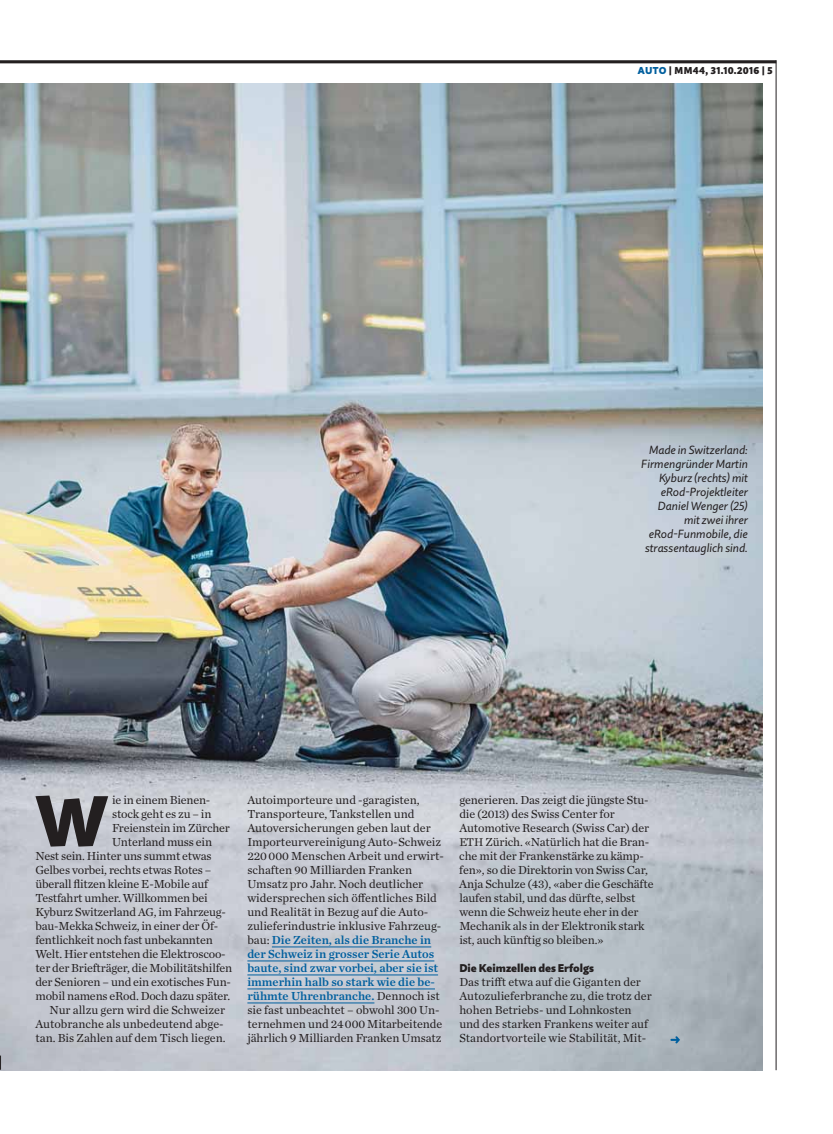
<style>
.page{position:relative;width:833px;height:1134px;background:#fff}
.page>*{position:absolute;margin:0;border:0;box-sizing:border-box;transform-origin:0 0}
.t1{font:900 71.38px "Quire Sans Pro";color:#231f20}
.t2{font:12.25px/14px "Chronicle Text G1";letter-spacing:-.01em;color:#231f20}
.t3{font:12.25px/14px "Chronicle Text G1 Semi";color:#005f9e}
.t4{font:italic 11.75px/14px "Quire Sans Pro";color:#231f20;text-align:right}
.t5{font:900 11.25px "Quire Sans Pro";color:#231f20}
.t6{font:900 10px "Quire Sans Pro";letter-spacing:.03em;color:#231f20}
.s1{color:#005f9e}
.s2{font-size:11.75px}
.s3{font-family:"Chronicle Text G1";color:#231f20}
</style>
<div class="page">
<img style="left:0;top:83px;width:762px;height:987px">
<hr style="left:272px;top:947px;width:159px;height:1px;background:#005f9e">
<hr style="left:247px;top:961px;width:187px;height:1px;background:#005f9e">
<hr style="left:247px;top:975px;width:191px;height:1px;background:#005f9e">
<hr style="left:247px;top:989px;width:188px;height:1px;background:#005f9e">
<hr style="left:247px;top:1003px;width:127px;height:1px;background:#005f9e">
<svg style="left:670px;top:1036px;width:10px;height:7px"></svg>
<svg style="left:0;top:1055px;width:1px;height:15px"></svg>
<hr style="left:776px;top:60px;width:1px;height:1010px;background:#231f20">
<hr style="left:0;top:60px;width:776px;height:3px;background:#231f20">
<p class="t6" style="left:638px;top:67px;width:136px"><span class="s1">AUTO</span> | MM44, 31.10.2016 | 5</p>
<p class="t4" style="left:641px;top:444px;width:108px">Made in Switzerland:<br>Firmengründer Martin<br>Kyburz (rechts) mit eRod-Projektleiter<br>Daniel Wenger (25) mit zwei ihrer eRod-Funmobile, die strassentauglich sind.</p>
<h1 class="t1" style="left:35px;top:795px;width:75px">W</h1>
<p class="t2" style="left:112px;top:794px;width:100px">ie in einem Bienen-</p>
<p class="t2" style="left:112px;top:808px;width:101px">stock geht es zu – in</p>
<p class="t2" style="left:112px;top:822px;width:119px">Freienstein im Zürcher</p>
<p class="t2" style="left:112px;top:836px;width:101px">Unterland muss ein</p>
<p class="t2" style="left:35px;top:850px;width:178px">Nest sein. Hinter uns summt etwas</p>
<p class="t2" style="left:35px;top:864px;width:178px">Gelbes vorbei, rechts etwas Rotes –</p>
<p class="t2" style="left:35px;top:878px;width:174px">überall flitzen kleine E-Mobile auf</p>
<p class="t2" style="left:35px;top:892px;width:174px">Testfahrt umher. Willkommen bei</p>
<p class="t2" style="left:35px;top:906px;width:192px">Kyburz Switzerland <span class="s2">AG</span>, im Fahrzeug-</p>
<p class="t2" style="left:35px;top:920px;width:184px">bau-Mekka Schweiz, in einer der Öf-</p>
<p class="t2" style="left:35px;top:934px;width:179px">fentlichkeit noch fast unbekannten</p>
<p class="t2" style="left:35px;top:948px;width:192px">Welt. Hier entstehen die Elektroscoo-</p>
<p class="t2" style="left:35px;top:962px;width:198px">ter der Briefträger, die Mobilitätshilfen</p>
<p class="t2" style="left:35px;top:976px;width:197px">der Senioren – und ein exotisches Fun-</p>
<p class="t2" style="left:35px;top:990px;width:196px">mobil namens eRod. Doch dazu später.</p>
<p class="t2" style="left:50px;top:1004px;width:177px">Nur allzu gern wird die Schweizer</p>
<p class="t2" style="left:35px;top:1018px;width:190px">Autobranche als unbedeutend abge-</p>
<p class="t2" style="left:35px;top:1032px;width:192px">tan. Bis Zahlen auf dem Tisch liegen.</p>
<p class="t2" style="left:247px;top:794px;width:198px">Auto importeure und -garagisten, Transporteure, Tankstellen und Autoversicherungen geben laut der Importeurvereinigung Auto-Schweiz <span class="s2">220000</span> Menschen Arbeit und erwirt&shy;schaften <span class="s2">90</span> Milliarden Franken Umsatz pro Jahr. Noch deutlicher widersprechen sich öffentliches Bild und Realität in Bezug auf die Auto&shy;zulieferindustrie inklusive Fahrzeug-</p>
<p class="t3" style="left:247px;top:934px;width:194px"><span class="s3">bau:</span> Die Zeiten, als die Branche in der Schweiz in grosser Serie Autos baute, sind zwar vorbei, aber sie ist immerhin halb so stark wie die be&shy;rühmte Uhrenbranche. <span class="s3">Dennoch ist</span></p>
<p class="t2" style="left:247px;top:1004px;width:196px">sie fast unbeachtet – obwohl <span class="s2">300</span> Un&shy;ternehmen und <span class="s2">24000</span> Mitarbeitende jährlich 9 Milliarden Franken Umsatz</p>
<p class="t2" style="left:459px;top:794px;width:196px">gene rieren. Das zeigt die jüngste Stu&shy;die (<span class="s2">2013</span>) des Swiss Center for Automo tive Research (Swiss Car) der <span class="s2">ETH</span> Zürich. «Natürlich hat die Bran&shy;che mit der Frankenstärke zu kämp&shy;fen», so die Direktorin von Swiss Car, Anja Schulze (<span class="s2">43</span>), «aber die Geschäfte laufen stabil, und das dürfte, selbst wenn die Schweiz heute eher in der Mechanik als in der Elektronik stark ist, auch künftig so bleiben.»</p>
<p class="t5" style="left:459px;top:964px;width:136px">Die Keimzellen des Erfolgs</p>
<p class="t2" style="left:459px;top:976px;width:194px">Das trifft etwa auf die Giganten der Autozulieferbranche zu, die trotz der hohen Betriebs- und Lohnkosten und des starken Frankens weiter auf Standortvorteile wie Stabilität, Mit-</p>
</div>
